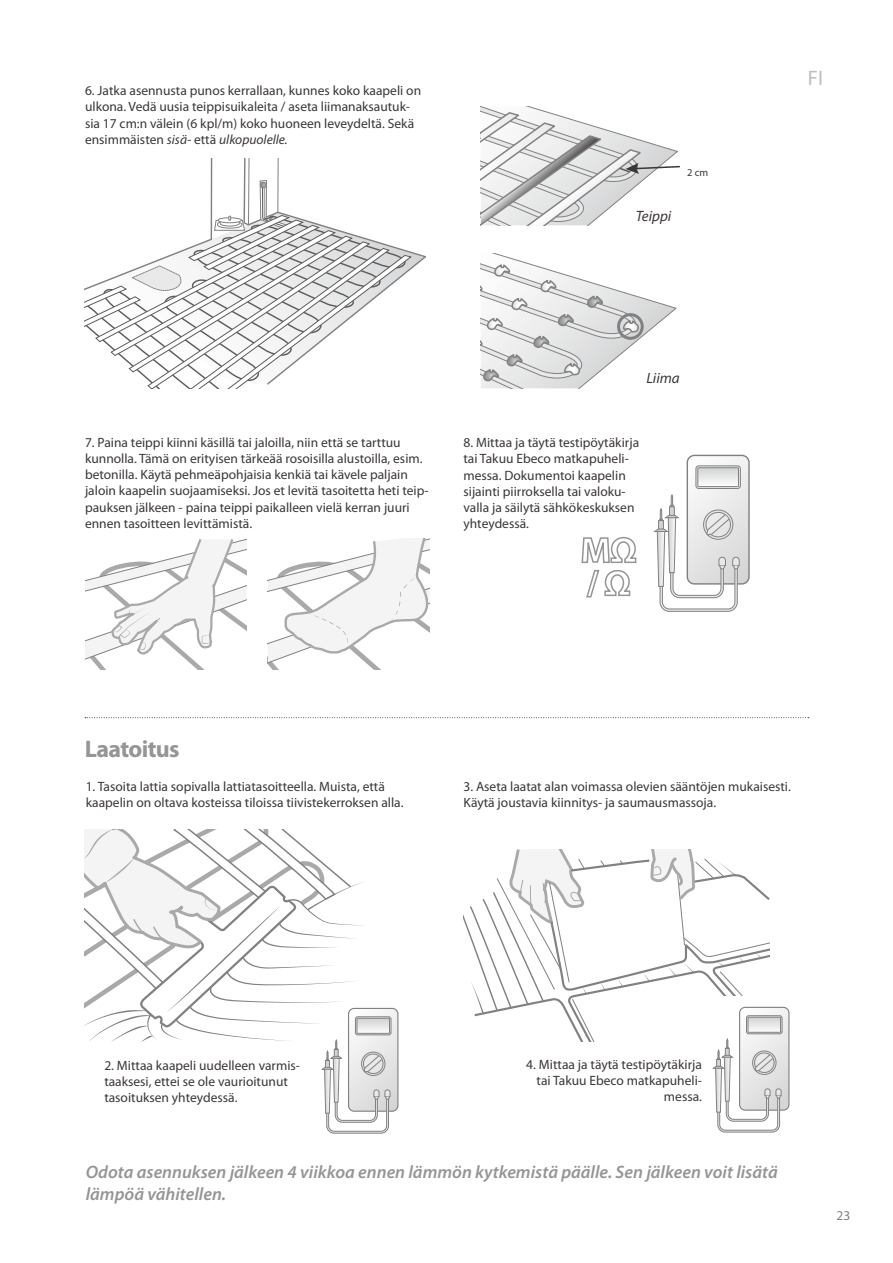
<style>
.page{position:relative;width:893px;height:1263px;background:#fff}
.page>*{position:absolute;margin:0;border:0;box-sizing:border-box;transform-origin:0 0}
.t1{font:700 24px "Myriad Pro";letter-spacing:-.025em;color:#949596}
.t2{font:21px "Myriad Pro";color:#bdbebf}
.t3{font:italic 600 18px/21.6px "Myriad Pro";color:#949596}
.t4{font:italic 15px "Myriad Pro";color:#3c3636}
.t5{font:13.5px/16.2px "Myriad Pro";color:#3c3636}
.t6{font:13.5px "Myriad Pro";color:#818182}
.t7{font:10.5px "Myriad Pro";color:#3c3636}
.s1{font-style:italic}
</style>
<div class="page">
<svg style="left:654px;top:455px;width:95px;height:157px"></svg>
<svg style="left:85px;top:717px;width:724px;height:1px"></svg>
<svg style="left:85px;top:159px;width:341px;height:229px"></svg>
<svg style="left:481px;top:106px;width:199px;height:119px"></svg>
<svg style="left:481px;top:253px;width:196px;height:135px"></svg>
<div style="left:617px;top:313px;width:27px;height:27px;border:3px solid #818182;border-radius:50%"></div>
<svg style="left:85px;top:538px;width:162px;height:132px"></svg>
<svg style="left:268px;top:538px;width:161px;height:132px"></svg>
<svg style="left:463px;top:850px;width:326px;height:282px"></svg>
<svg style="left:85px;top:829px;width:313px;height:304px"></svg>
<svg style="left:581px;top:536px;width:56px;height:62px"></svg>
<p class="t5" style="left:85px;top:82px;width:338px">6. Jatka asennusta punos kerrallaan, kunnes koko kaapeli on ulkona. Vedä uusia teippisuikaleita / aseta liimanaksautuk&shy;sia 17 cm:n välein (6 kpl/m) koko huoneen leveydeltä. Sekä ensimmäisten <span class="s1">sisä-</span> että <span class="s1">ulkopuolelle.</span></p>
<p class="t4" style="left:636px;top:207px;width:37px">Teippi</p>
<p class="t7" style="left:687px;top:166px;width:23px">2 cm</p>
<p class="t4" style="left:646px;top:369px;width:35px">Liima</p>
<p class="t5" style="left:85px;top:434px;width:345px">7. Paina teippi kiinni käsillä tai jaloilla, niin että se tarttuu kunnolla. Tämä on erityisen tärkeää rosoisilla alustoilla, esim. betonilla. Käytä pehmeäpohjaisia kenkiä tai kävele paljain jaloin kaapelin suojaamiseksi. Jos et levitä tasoitetta heti teip&shy;pauksen jälkeen - paina teippi paikalleen vielä kerran juuri ennen tasoitteen levittämistä.</p>
<p class="t5" style="left:463px;top:434px;width:177px">8. Mittaa ja täytä testipöytäkirja tai Takuu Ebeco matkapuheli&shy;messa. Dokumentoi kaapelin sijainti piirroksella tai valoku&shy;valla ja säilytä sähkökeskuksen yhteydessä.</p>
<h2 class="t2" style="left:808px;top:65px;width:17px">FI</h2>
<h1 class="t1" style="left:85px;top:734px;width:97px">Laatoitus</h1>
<p class="t5" style="left:86px;top:778px;width:319px">1. Tasoita lattia sopivalla lattiatasoitteella. Muista, että kaapelin on oltava kosteissa tiloissa tiivistekerroksen alla.</p>
<p class="t5" style="left:463px;top:778px;width:329px">3. Aseta laatat alan voimassa olevien sääntöjen mukaisesti.<br>Käytä joustavia kiinnitys- ja saumausmassoja.</p>
<p class="t5" style="left:104px;top:1057px;width:197px">2. Mittaa kaapeli uudelleen varmis&shy;taaksesi, ettei se ole vaurioitunut tasoituksen yhteydessä.</p>
<p class="t5" style="left:526px;top:1056px;width:177px;text-align:right">4. Mittaa ja täytä testipöytäkirja tai Takuu Ebeco matkapuheli&shy;messa.</p>
<h3 class="t3" style="left:86px;top:1160px;width:694px">Odota asennuksen jälkeen 4 viikkoa ennen lämmön kytkemistä päälle. Sen jälkeen voit lisätä lämpöä vähitellen.</h3>
<p class="t6" style="left:837px;top:1207px;width:15px">23</p>
</div>
